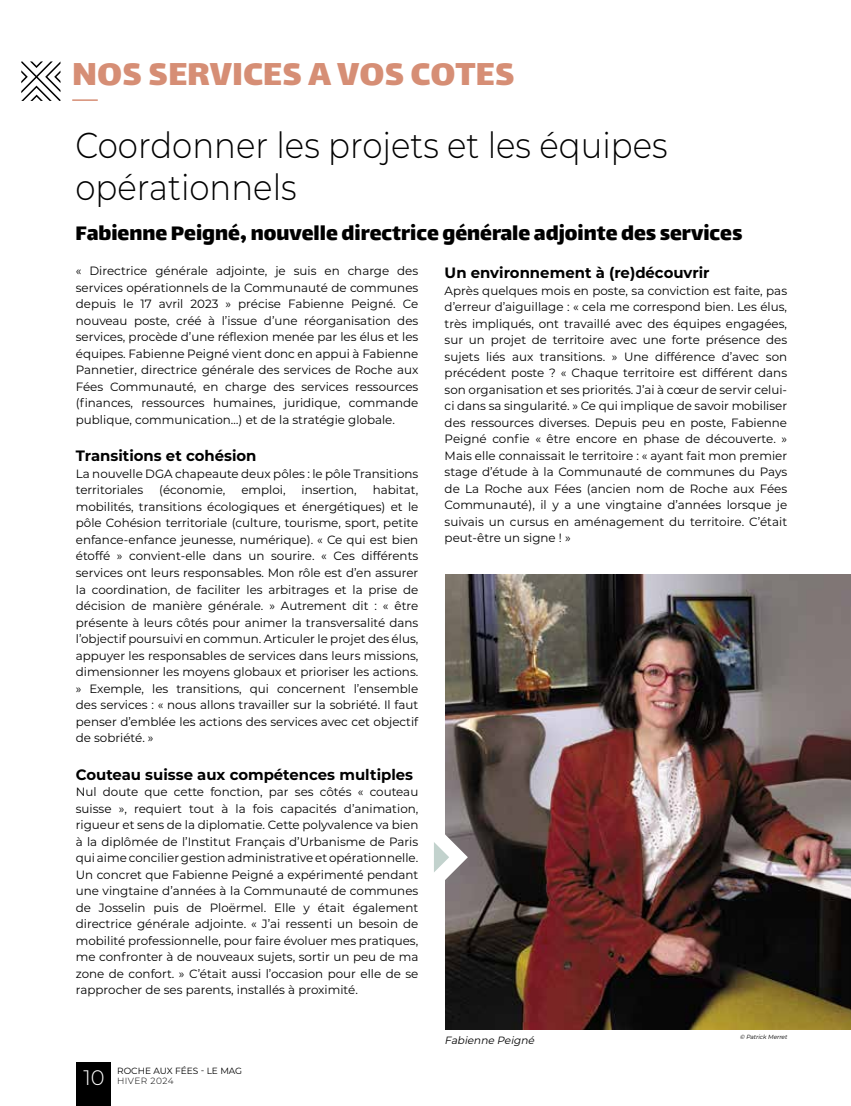
<style>
.page{position:relative;width:851px;height:1106px;background:#fff}
.page>*{position:absolute;margin:0;border:0;box-sizing:border-box;transform-origin:0 0}
.t1{font:39px "Lalezar";color:#d68e75}
.t2{font:300 36px/42px "Montserrat";color:#000;scale:.9 1}
.t3{font:24px "Lalezar";color:#000}
.t4{font:300 21px "Montserrat";color:#fff}
.t5{font:700 15px "Montserrat";color:#000}
.t6{font:12px/16.5px "Montserrat";color:#000;text-align:justify}
.t7{font:italic 10.5px "Montserrat";color:#000}
.t8{font:9px "Montserrat";color:#000}
.t9{font:300 9px "Montserrat";letter-spacing:.045em;color:#000}
.t10{font:italic 6px "Montserrat";color:#000}
</style>
<div class="page">
<svg style="left:21px;top:61px;width:39px;height:40px"></svg>
<hr style="left:72px;top:99px;width:26px;height:2px;background:#d68e75">
<img style="left:445px;top:574px;width:405px;height:455px">
<svg style="left:434px;top:834px;width:34px;height:46px"></svg>
<div style="left:77px;top:1061px;width:34px;height:45px;background:#000"></div>
<h1 class="t1" style="left:72px;top:49px;width:444px">NOS SERVICES A VOS COTES</h1>
<h2 class="t2" style="left:75px;top:123px;width:659px">Coordonner les projets et les équipes opérationnels</h2>
<h3 class="t3" style="left:75px;top:218px;width:668px">Fabienne Peigné, nouvelle directrice générale adjointe des services</h3>
<p class="t6" style="left:76px;top:262px;width:344px">« Directrice générale adjointe, je suis en charge des services opérationnels de la Communauté de communes depuis le 17 avril 2023 » précise Fabienne Peigné. Ce nouveau poste, créé à l’issue d’une réorganisation des services, procède d’une réflexion menée par les élus et les équipes. Fabienne Peigné vient donc en appui à Fabienne Pannetier, directrice générale des services de Roche aux Fées Communauté, en charge des services ressources (finances, ressources humaines, juridique, commande publique, communication…) et de la stratégie globale.</p>
<p class="t5" style="left:76px;top:445px;width:182px">Transitions et cohésion</p>
<p class="t6" style="left:76px;top:465px;width:344px">La nouvelle DGA chapeaute deux pôles : le pôle Transitions territoriales</p>
<p class="t6" style="left:76px;top:481px;width:344px;text-indent:297px">habitat, mobilités, transitions écologiques et énergétiques) et le pôle Cohésion territoriale (culture, tourisme, sport, petite enfance-enfance jeunesse, numérique). « Ce qui est bien étoffé » convient-elle dans un sourire. « Ces différents services ont leurs responsables. Mon rôle est d’en assurer la coordination, de faciliter les arbitrages et la prise de décision de manière générale. » Autrement dit : « être présente à leurs côtés pour animer la transversalité dans l’objectif poursuivi en commun. Articuler le projet des élus, appuyer les responsables de services dans leurs missions, dimensionner les moyens globaux et prioriser les actions. » Exemple, les transitions, qui concernent l’ensemble des services : « nous allons travailler sur la sobriété. Il faut penser d’emblée les actions des services avec cet objectif de sobriété. »</p>
<p class="t5" style="left:76px;top:763px;width:339px">Couteau suisse aux compétences multiples</p>
<p class="t6" style="left:76px;top:783px;width:344px">Nul doute que cette fonction, par ses côtés « couteau suisse », requiert tout à la fois capacités d’animation, rigueur et sens de la diplomatie. Cette polyvalence va bien à la diplômée de l’Institut Français d’Urbanisme de Paris qui aime concilier gestion administrative et opérationnelle.<br>Un concret que Fabienne Peigné a expérimenté pendant une vingtaine d’années à la Communauté de communes de Josselin puis de Ploërmel. Elle y était également directrice générale adjointe. « J’ai ressenti un besoin de mobilité professionnelle, pour faire évoluer mes pratiques, me confronter à de nouveaux sujets, sortir un peu de ma zone de confort. » C’était aussi l’occasion pour elle de se rapprocher de ses parents, installés à proximité.</p>
<p class="t6" style="left:159px;top:481px;width:68px">(économie,</p>
<p class="t6" style="left:241px;top:481px;width:46px">emploi,</p>
<p class="t6" style="left:301px;top:481px;width:57px">insertion,</p>
<h3 class="t4" style="left:83px;top:1062px;width:23px">10</h3>
<p class="t8" style="left:117px;top:1064px;width:127px">ROCHE AUX FÉES - LE MAG</p>
<p class="t9" style="left:117px;top:1075px;width:58px">HIVER 2024</p>
<p class="t5" style="left:444px;top:262px;width:266px">Un environnement à (re)découvrir</p>
<p class="t6" style="left:444px;top:282px;width:344px">Après quelques mois en poste, sa conviction est faite, pas d’erreur d’aiguillage : « cela me correspond bien. Les élus, très impliqués, ont travaillé avec des équipes engagées, sur un projet de territoire avec une forte présence des sujets liés aux transitions. » Une différence d’avec son précédent poste ? « Chaque territoire est différent dans son organisation et ses priorités. J’ai à cœur de servir celui&shy;ci dans sa singularité. » Ce qui implique de savoir mobiliser des ressources diverses. Depuis peu en poste, Fabienne Peigné confie « être encore en phase de découverte. » Mais elle connaissait le territoire : « ayant fait mon premier stage d’étude à la Communauté de communes du Pays de La Roche aux Fées (ancien nom de Roche aux Fées Communauté), il y a une vingtaine d’années lorsque je suivais un cursus en aménagement du territoire. C’était peut-être un signe ! »</p>
<p class="t7" style="left:444px;top:1032px;width:94px">Fabienne Peigné</p>
<p class="t10" style="left:739px;top:1033px;width:50px">© Patrick Merret</p>
</div>
